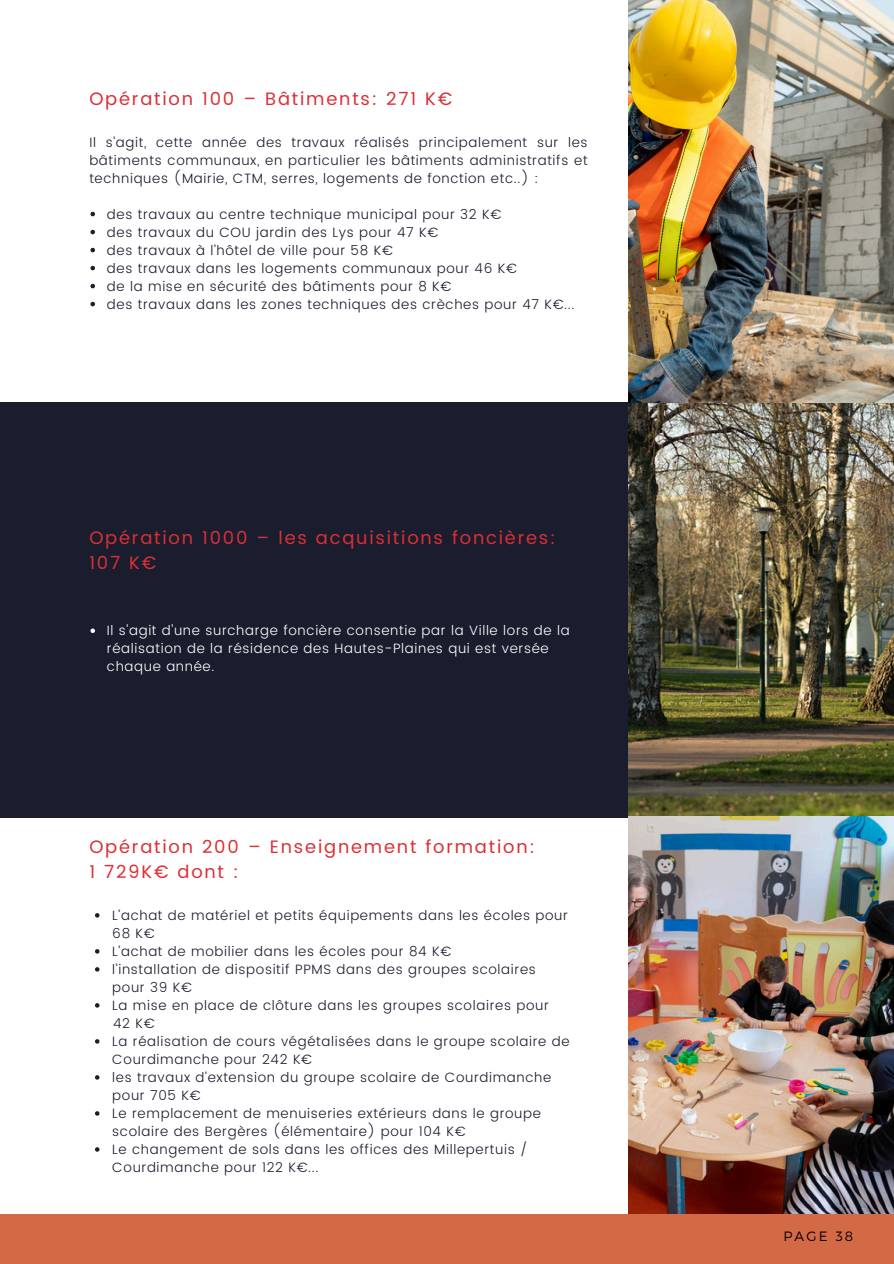
<style>
.page{position:relative;width:894px;height:1264px;background:#fff}
.page>*{position:absolute;margin:0;border:0;box-sizing:border-box;transform-origin:0 0}
.t1{font:18px/24.8px "Poppins";letter-spacing:.1em;color:#dc2f36}
.t2{font:300 13.5px/18px "Poppins";letter-spacing:.05em;color:#191d2d}
.t3{font:300 13.5px/18px "Poppins";letter-spacing:.05em;color:#fff}
.t4{font:300 13.5px "Montserrat";letter-spacing:.16em;color:#000}
</style>
<div class="page">
<div style="left:0;top:403px;width:893px;height:414px;background:#191d2d"></div>
<img style="left:628px;top:0;width:265px;height:1214px">
<div style="left:0;top:1214px;width:893px;height:49px;background:#d46946"></div>
<svg style="left:90px;top:212px;width:5px;height:4px"></svg>
<svg style="left:90px;top:230px;width:5px;height:4px"></svg>
<svg style="left:90px;top:248px;width:5px;height:4px"></svg>
<svg style="left:90px;top:266px;width:5px;height:4px"></svg>
<svg style="left:90px;top:284px;width:5px;height:4px"></svg>
<svg style="left:90px;top:302px;width:5px;height:4px"></svg>
<svg style="left:95px;top:913px;width:4px;height:4px"></svg>
<svg style="left:95px;top:949px;width:4px;height:4px"></svg>
<svg style="left:95px;top:967px;width:4px;height:4px"></svg>
<svg style="left:95px;top:1003px;width:4px;height:4px"></svg>
<svg style="left:95px;top:1039px;width:4px;height:4px"></svg>
<svg style="left:95px;top:1075px;width:4px;height:4px"></svg>
<svg style="left:95px;top:1111px;width:4px;height:4px"></svg>
<svg style="left:95px;top:1147px;width:4px;height:4px"></svg>
<svg style="left:90px;top:628px;width:5px;height:5px"></svg>
<p class="t1" style="left:89px;top:86px;width:364px">Opération 100 – Bâtiments: 271 K€</p>
<h1 class="t2" style="left:89px;top:133px;width:499px;text-align:justify">Il s’agit, cette année des travaux réalisés principalement sur les bâtiments communaux, en particulier les bâtiments administratifs et techniques (Mairie, CTM, serres, logements de fonction etc..) :</h1>
<p class="t2" style="left:107px;top:205px;width:395px">des travaux au centre technique municipal pour 32 K€</p>
<p class="t2" style="left:107px;top:223px;width:333px">des travaux du COU jardin des Lys pour 47 K€</p>
<p class="t2" style="left:107px;top:241px;width:287px">des travaux à l’hôtel de ville pour 58 K€</p>
<p class="t2" style="left:107px;top:259px;width:411px">des travaux dans les logements communaux pour 46 K€</p>
<p class="t2" style="left:107px;top:277px;width:346px">de la mise en sécurité des bâtiments pour 8 K€</p>
<p class="t2" style="left:107px;top:295px;width:469px">des travaux dans les zones techniques des crèches pour 47 K€...</p>
<p class="t1" style="left:89px;top:525px;width:467px">Opération 1000 – les acquisitions foncières:<br>107 K€</p>
<p class="t3" style="left:107px;top:621px;width:464px">Il s'agit d'une surcharge foncière consentie par la Ville lors de la réalisation de la résidence des Hautes-Plaines qui est versée chaque année.</p>
<p class="t1" style="left:89px;top:834px;width:447px">Opération 200 – Enseignement formation:<br>1 729K€ dont :</p>
<p class="t2" style="left:112px;top:906px;width:457px">L’achat de matériel et petits équipements dans les écoles pour<br>68 K€</p>
<h1 class="t2" style="left:112px;top:942px;width:340px">L’achat de mobilier dans les écoles pour 84 K€</h1>
<p class="t2" style="left:112px;top:960px;width:425px">l’installation de dispositif PPMS dans des groupes scolaires pour 39 K€</p>
<h1 class="t2" style="left:112px;top:996px;width:438px">La mise en place de clôture dans les groupes scolaires pour</h1>
<p class="t2" style="left:113px;top:1014px;width:43px">42 K€</p>
<p class="t2" style="left:112px;top:1032px;width:458px">La réalisation de cours végétalisées dans le groupe scolaire de<br>Courdimanche pour 242 K€</p>
<p class="t2" style="left:112px;top:1068px;width:440px">les travaux d’extension du groupe scolaire de Courdimanche pour 705 K€</p>
<p class="t2" style="left:112px;top:1104px;width:430px">Le remplacement de menuiseries extérieurs dans le groupe scolaire des Bergères (élémentaire) pour 104 K€</p>
<h2 class="t2" style="left:112px;top:1140px;width:417px">Le changement de sols dans les offices des Millepertuis /<br>Courdimanche pour 122 K€...</h2>
<p class="t4" style="left:783px;top:1227px;width:71px">PAGE 38</p>
</div>
